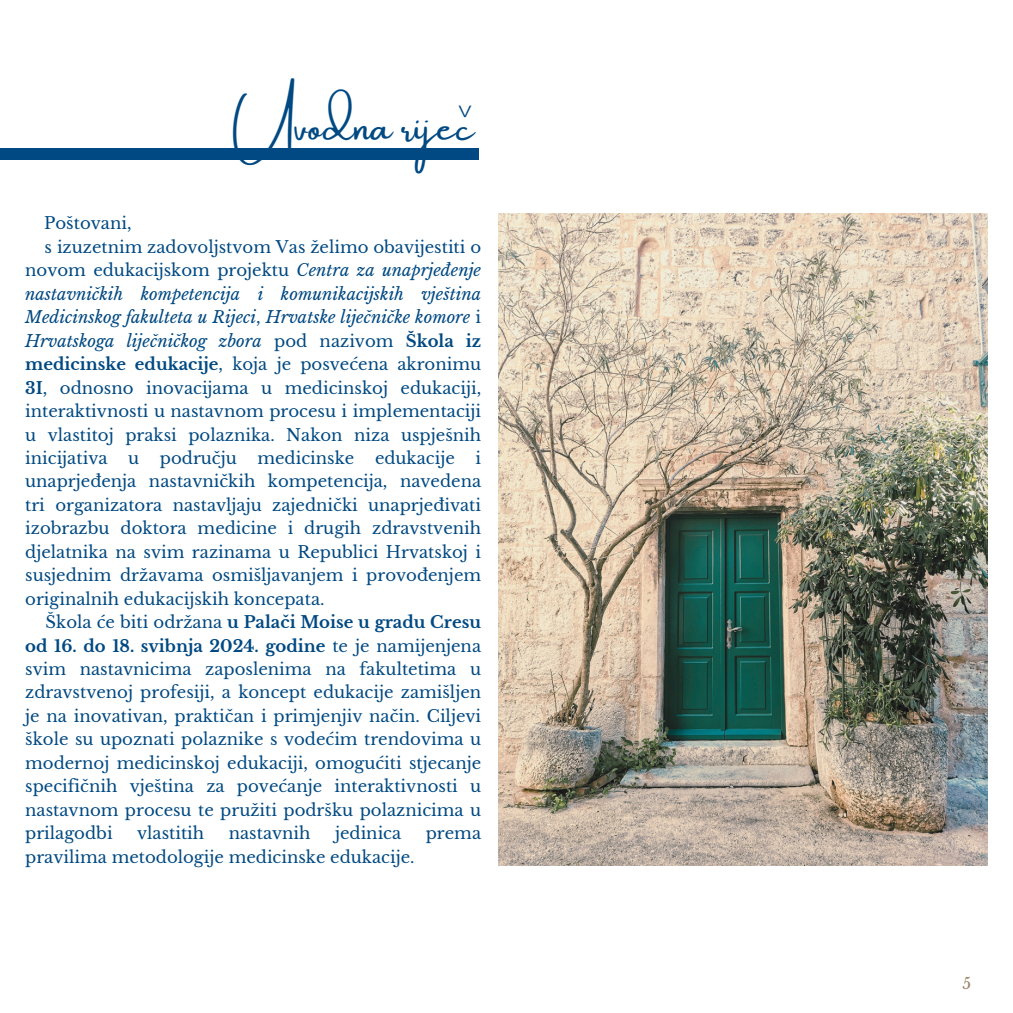
<style>
.page{position:relative;width:1013px;height:1013px;background:#fff}
.page>*{position:absolute;margin:0;border:0;box-sizing:border-box;transform-origin:0 0}
.t1{font:40.25px "Amsterdam One";color:#004982}
.t2{font:700 24px "Libre Baskerville";color:#004982}
.t3{font:16.5px "Libre Baskerville";color:#004982}
.t4{font:italic 16.5px "Libre Baskerville";color:#004982}
.t5{font:700 16.5px "Libre Baskerville";color:#004982}
.t6{font:15.25px "Libre Baskerville";color:#9d8269}
.s1{font-style:italic}
.s2{font-style:normal}
.s3{font-weight:700;font-style:normal}
.s4{font-weight:700}
.s5{font-weight:400}
</style>
<div class="page">
<div style="left:0;top:148px;width:479px;height:11px;background:#004982"></div>
<img style="left:498px;top:213px;width:489px;height:652px">
<h1 class="t1" style="left:233px;top:104px;width:243px">Uvodna rijec</h1>
<h2 class="t2" style="left:450px;top:118px;width:16px;rotate:-90deg">&lt;</h2>
<p class="t3" style="left:44px;top:213px;width:89px">Poštovani,</p>
<p class="t3" style="left:45px;top:237px;width:438px">s izuzetnim zadovoljstvom Vas želimo obavijestiti o</p>
<p class="t3" style="left:25px;top:260px;width:457px">novom edukacijskom projektu <span class="s1">Centra za unaprjeđenje</span></p>
<p class="t4" style="left:25px;top:284px;width:457px">nastavničkih kompetencija i komunikacijskih vještina</p>
<p class="t4" style="left:25px;top:307px;width:457px">Medicinskogfakulteta u Rijeci<span class="s2">,</span> Hrvatske liječničke komore <span class="s2">i</span></p>
<p class="t4" style="left:25px;top:331px;width:457px">Hrvatskoga liječničkog zbora <span class="s2">pod nazivom</span> <span class="s3">Škola iz</span></p>
<p class="t3" style="left:25px;top:354px;width:457px"><span class="s4">medicinske edukacije</span>, koja je posvećena akronimu</p>
<p class="t3" style="left:25px;top:377px;width:457px"><span class="s4">3I</span>, odnosno inovacijama u medicinskoj edukaciji,</p>
<p class="t3" style="left:25px;top:401px;width:457px">interaktivnosti u nastavnom procesu i implementaciji</p>
<p class="t3" style="left:25px;top:424px;width:457px">u vlastitoj praksi polaznika. Nakon niza uspješnih</p>
<p class="t3" style="left:25px;top:448px;width:457px">inicijativa u području medicinske edukacije i</p>
<p class="t3" style="left:25px;top:471px;width:457px">unaprjeđenja nastavničkih kompetencija, navedena</p>
<p class="t3" style="left:25px;top:495px;width:457px">tri organizatora nastavljaju zajednički unaprjeđivati</p>
<p class="t3" style="left:25px;top:518px;width:457px">izobrazbu doktora medicine i drugih zdravstvenih</p>
<p class="t3" style="left:25px;top:541px;width:457px">djelatnika na svim razinama u Republici Hrvatskoj i</p>
<p class="t3" style="left:25px;top:565px;width:457px">susjednim državama osmišljavanjem i provođenjem</p>
<p class="t3" style="left:25px;top:588px;width:301px">originalnih edukacijskih koncepata.</p>
<p class="t5" style="left:46px;top:612px;width:437px"><span class="s5">Škola će biti održana</span> u Palači Moise u gradu Cresu</p>
<p class="t5" style="left:25px;top:635px;width:457px">od 16. do 18. svibnja 2024. godine <span class="s5">te je namijenjena</span></p>
<p class="t3" style="left:25px;top:659px;width:457px">svim nastavnicima zaposlenima na fakultetima u</p>
<p class="t3" style="left:25px;top:682px;width:457px">zdravstvenoj profesiji, a koncept edukacije zamišljen</p>
<p class="t3" style="left:25px;top:706px;width:457px">je na inovativan, praktičan i primjenjiv način. Ciljevi</p>
<p class="t3" style="left:25px;top:729px;width:457px">škole su upoznati polaznike s vodećim trendovima u</p>
<p class="t3" style="left:25px;top:752px;width:457px">modernoj medicinskoj edukaciji, omogućiti stjecanje</p>
<p class="t3" style="left:25px;top:776px;width:457px">specifičnih vještina za povećanje interaktivnosti u</p>
<p class="t3" style="left:25px;top:799px;width:457px">nastavnom procesu te pružiti podršku polaznicima u</p>
<p class="t3" style="left:25px;top:823px;width:89px">prilagodbi</p>
<p class="t3" style="left:137px;top:823px;width:69px">vlastitih</p>
<p class="t3" style="left:229px;top:823px;width:83px">nastavnih</p>
<p class="t3" style="left:335px;top:823px;width:68px">jedinica</p>
<p class="t3" style="left:426px;top:823px;width:57px">prema</p>
<p class="t3" style="left:25px;top:846px;width:391px">pravilima metodologije medicinske edukacije.</p>
<p class="t6" style="left:962px;top:974px;width:10px">5</p>
</div>
